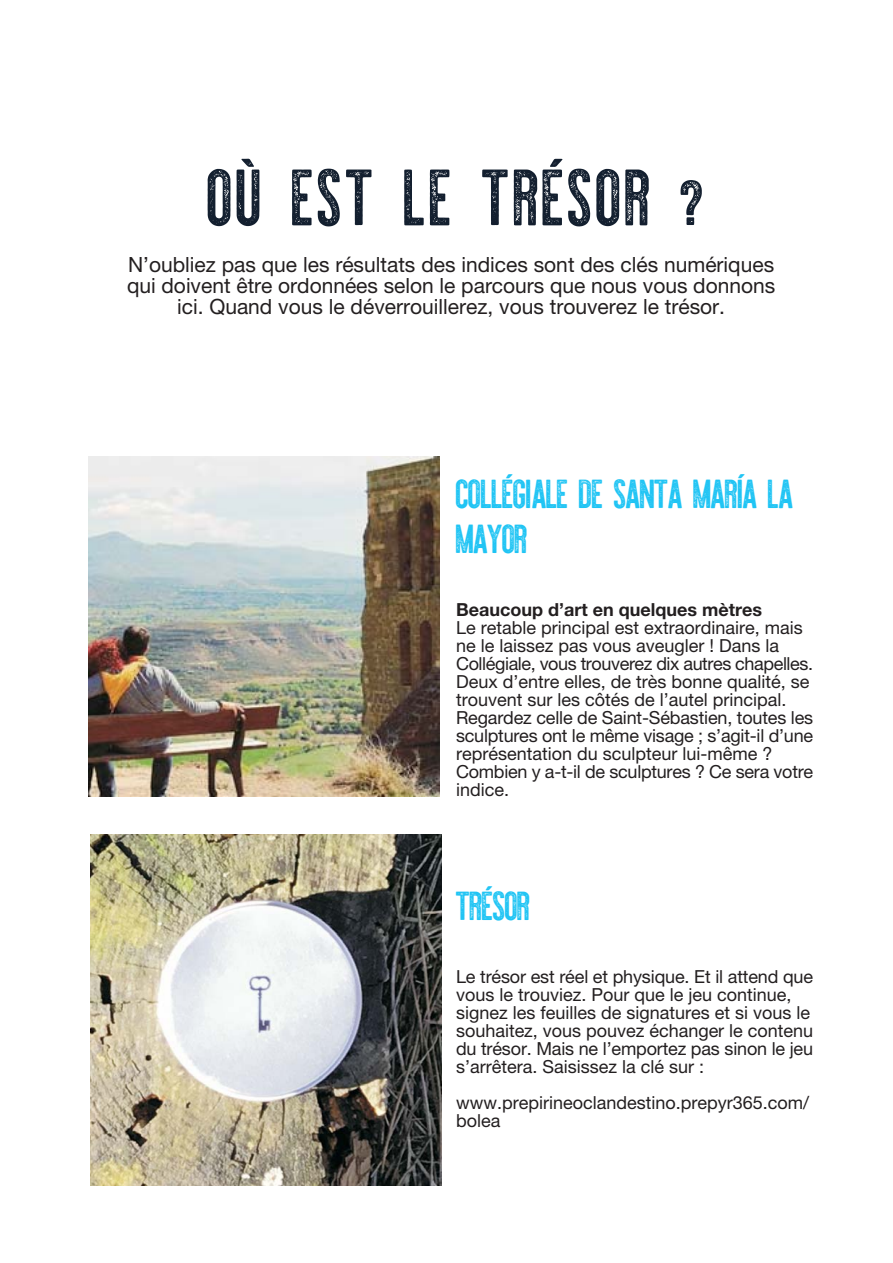
<style>
.page{position:relative;width:893px;height:1263px;background:#fff}
.page>*{position:absolute;margin:0;border:0;box-sizing:border-box;transform-origin:0 0}
.t1{font:88.5px "Holtzman Textured";color:#131f2f}
.t2{font:45px/45px "Holtzman Textured";letter-spacing:-.05em;color:#1fc4f4}
.t3{font:21px/21px "Helvetica Neue";color:#231f20;text-align:center}
.t4{font:18px/18px "Helvetica Neue";color:#231f20}
.t5{font:700 18px "Helvetica Neue";color:#231f20}
</style>
<div class="page">
<img style="left:90px;top:834px;width:351px;height:351px">
<img style="left:88px;top:456px;width:351px;height:341px">
<h1 class="t1" style="left:208px;top:143px;width:502px">OÙ EST LE TRÉSOR ?</h1>
<p class="t3" style="left:127px;top:256px;width:650px">N’oubliez pas que les résultats des indices sont des clés numériques qui doivent être ordonnées selon le parcours que nous vous donnons ici. Quand vous le déverrouillerez, vous trouverez le trésor.</p>
<h2 class="t2" style="left:456px;top:470px;width:340px">COLLÉGIALE DE SANTA MARÍA LA<br>MAYOR</h2>
<p class="t5" style="left:456px;top:603px;width:308px">Beaucoup d’art en quelques mètres</p>
<p class="t4" style="left:456px;top:620px;width:359px">Le retable principal est extraordinaire, mais ne le laissez pas vous aveugler ! Dans la Collégiale, vous trouverez dix autres chapelles.<br>Deux d’entre elles, de très bonne qualité, se trouvent sur les côtés de l’autel principal.<br>Regardez celle de Saint-Sébastien, toutes les sculptures ont le même visage ; s’agit-il d’une représentation du sculpteur lui-même ?<br>Combien y a-t-il de sculptures ? Ce sera votre indice.</p>
<h2 class="t2" style="left:456px;top:882px;width:78px">TRÉSOR</h2>
<p class="t4" style="left:456px;top:969px;width:359px">Le trésor est réel et physique. Et il attend que vous le trouviez. Pour que le jeu continue, signez les feuilles de signatures et si vous le souhaitez, vous pouvez échanger le contenu du trésor. Mais ne l’emportez pas sinon le jeu s’arrêtera. Saisissez la clé sur :</p>
<p class="t4" style="left:456px;top:1095px;width:354px">www.prepirineoclandestino.prepyr365.com/ bolea</p>
</div>
